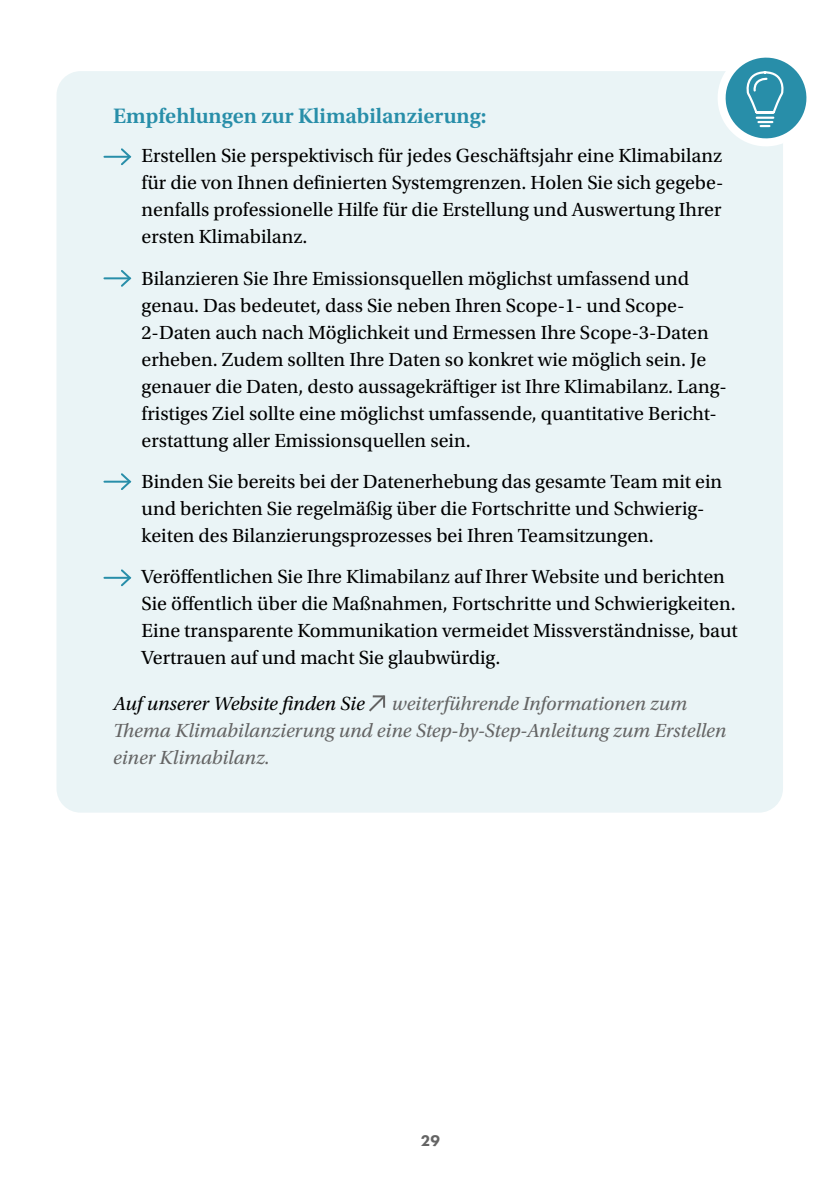
<style>
.page{position:relative;width:840px;height:1191px;background:#fff}
.page>*{position:absolute;margin:0;border:0;box-sizing:border-box;transform-origin:0 0}
.t1{font:600 22px "Utopia Std";color:#288ea9}
.t2{font:20px/27px "Utopia Std";color:#000}
.t3{font:italic 20px/27px "Utopia Std";color:#646464}
.t4{font:italic 20px "Utopia Std";color:#000}
.t5{font:800 16px "Futura PT";color:#646464}
</style>
<div class="page">
<div style="left:56px;top:71px;width:726px;height:741px;background:#eaf4f6;border-radius:24px"></div>
<svg style="left:369px;top:695px;width:17px;height:17px"></svg>
<svg style="left:718px;top:57px;width:89px;height:94px"></svg>
<hr style="left:104px;top:156px;width:26px;height:2px;background:#288ea9">
<svg style="left:119px;top:148px;width:13px;height:18px"></svg>
<hr style="left:104px;top:277px;width:26px;height:2px;background:#288ea9">
<svg style="left:119px;top:270px;width:13px;height:17px"></svg>
<hr style="left:104px;top:481px;width:26px;height:2px;background:#288ea9">
<svg style="left:119px;top:473px;width:13px;height:17px"></svg>
<hr style="left:104px;top:577px;width:26px;height:2px;background:#288ea9">
<svg style="left:119px;top:569px;width:13px;height:18px"></svg>
<p class="t1" style="left:113px;top:104px;width:374px">Empfehlungen zur Klimabilanzierung:</p>
<p class="t2" style="left:141px;top:143px;width:583px;text-align:justify;text-indent:-28px">• Erstellen Sie perspektivisch für jedes Geschäftsjahr eine Klimabilanz für die von Ihnen definierten Systemgrenzen. Holen Sie sich gegebe&shy;nenfalls professionelle Hilfe für die Erstellung und Auswertung Ihrer ersten Klimabilanz.</p>
<p class="t2" style="left:141px;top:265px;width:586px;text-indent:-28px">• Bilanzieren Sie Ihre Emissionsquellen möglichst umfassend und genau. Das bedeutet, dass Sie neben Ihren Scope-1- und Scope-2-Daten auch nach Möglichkeit und Ermessen Ihre Scope-3-Daten erheben. Zudem sollten Ihre Daten so konkret wie möglich sein. Je genauer die Daten, desto aussagekräftiger ist Ihre Klimabilanz. Lang&shy;fristiges Ziel sollte eine möglichst umfassende, quantitative Bericht&shy;erstattung aller Emissionsquellen sein.</p>
<p class="t2" style="left:141px;top:468px;width:581px;text-indent:-28px">• Binden Sie bereits bei der Datenerhebung das gesamte Team mit ein und berichten Sie regelmäßig über die Fortschritte und Schwierig&shy;keiten des Bilanzierungsprozesses bei Ihren Teamsitzungen.</p>
<p class="t2" style="left:141px;top:563px;width:597px;text-indent:-28px">• Veröffentlichen Sie Ihre Klimabilanz auf Ihrer Website und berichten Sie öffentlich über die Maßnahmen, Fortschritte und Schwierigkeiten.<br>Eine transparente Kommunikation vermeidet Missverständnisse, baut Vertrauen auf und macht Sie glaubwürdig.</p>
<p class="t4" style="left:113px;top:692px;width:253px">Auf unserer Website finden Sie</p>
<p class="t3" style="left:113px;top:690px;width:614px;text-indent:278px">weiterführende Informationen zum<br>Thema Klimabilanzierung und eine Step-by-Step-Anleitung zum Erstellen einer Klimabilanz.</p>
<p class="t5" style="left:420px;top:1131px;width:21px">29</p>
</div>
